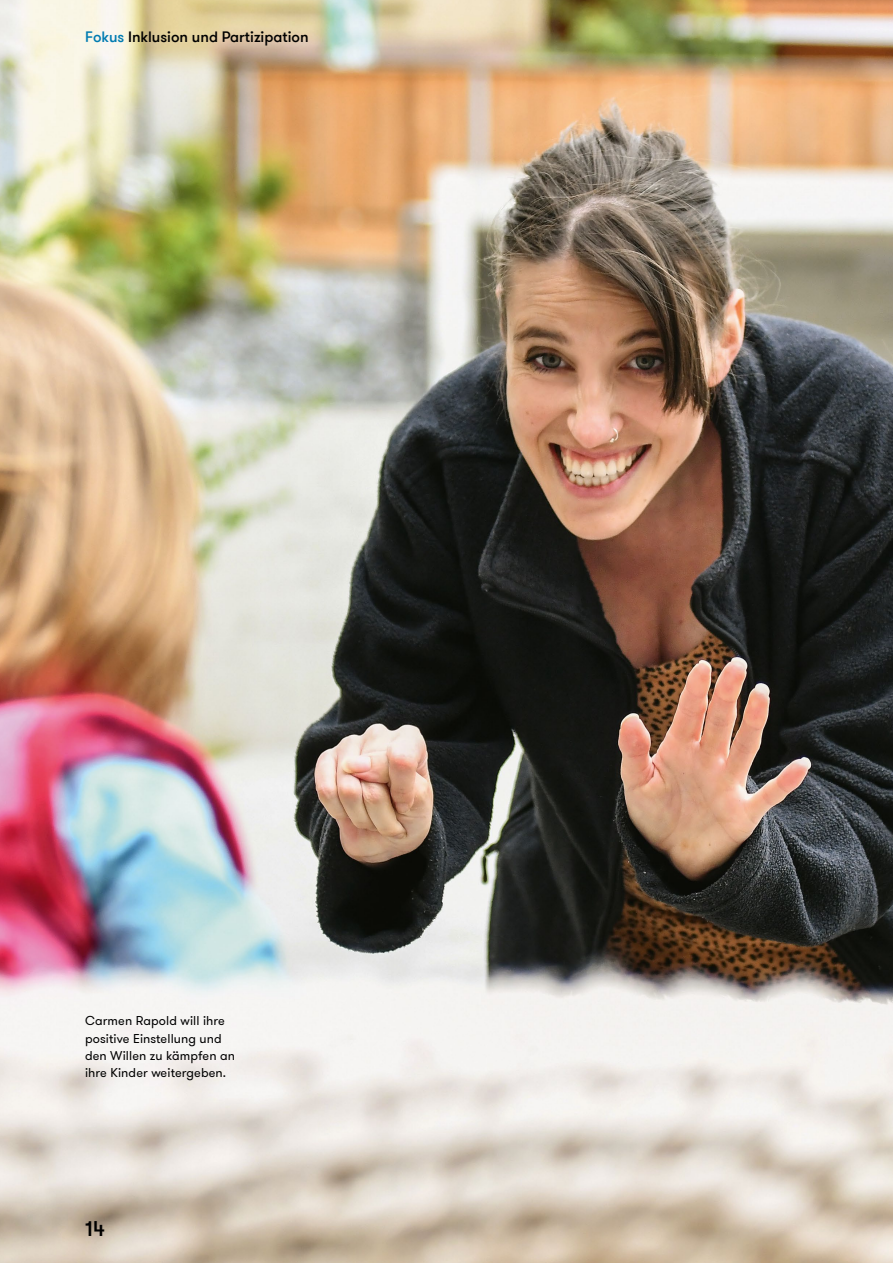
<style>
.page{position:relative;width:893px;height:1263px;background:#fff}
.page>*{position:absolute;margin:0;border:0;box-sizing:border-box;transform-origin:0 0}
.Pagina_de{font:500 21px "GT Walsheim Pro";color:#000}
.Rubrik_links_de{font:500 15px "GT Walsheim Pro";color:#000}
.Bildlegende_de{font:12.75px/17.2px "GT Walsheim Pro";letter-spacing:.01em;color:#000}
.s1{color:#007bb1}
</style>
<div class="page">
<img style="left:0;top:0;width:893px;height:1263px">
<p class="Rubrik_links_de" style="left:85px;top:27px;width:225px"><span class="s1">Fokus</span> Inklusion und Partizipation</p>
<p class="Bildlegende_de" style="left:85px;top:1012px;width:152px">Carmen Rapold will ihre positive Einstellung und den Willen zu kämpfen an ihre Kinder weitergeben.</p>
<p class="Pagina_de" style="left:85px;top:1216px;width:21px">14</p>
</div>
